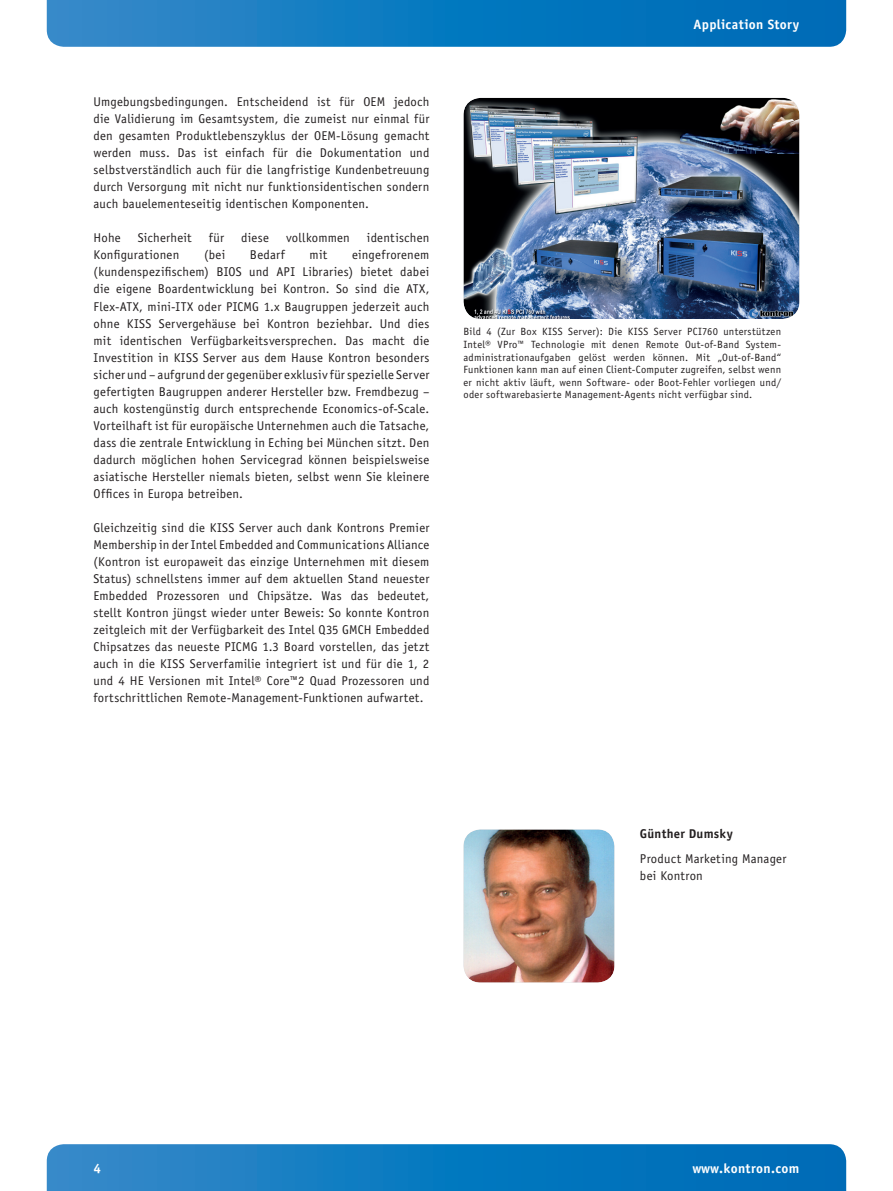
<style>
.page{position:relative;width:893px;height:1191px;background:#fff}
.page>*{position:absolute;margin:0;border:0;box-sizing:border-box;transform-origin:0 0}
.t1{font:700 13.5px "Officina Sans";letter-spacing:.025em;color:#fff}
.t2{font:12.75px/17px "Officina Sans";letter-spacing:.02em;color:#231f20;text-align:justify}
.t3{font:700 12.75px "Officina Sans";letter-spacing:.02em;color:#231f20}
.t4{font:10.5px/12.6px "Officina Sans";letter-spacing:.025em;color:#231f20;text-align:justify}
</style>
<div class="page">
<svg style="left:47px;top:0;width:799px;height:47px;background:#117ac0"></svg>
<svg style="left:47px;top:1144px;width:799px;height:47px;background:#117ac0"></svg>
<img style="left:463px;top:98px;width:336px;height:221px;border-radius:17px">
<img style="left:463px;top:829px;width:151px;height:153px;border-radius:17px">
<p class="t2" style="left:94px;top:95px;width:337px">Umgebungsbedingungen. Entscheidend ist für OEM jedoch die Validierung im Gesamtsystem, die zumeist nur einmal für den gesamten Produktlebenszyklus der OEM-Lösung gemacht werden muss. Das ist einfach für die Dokumentation und selbstverständlich auch für die langfristige Kundenbetreuung durch Versorgung mit nicht nur funktionsidentischen sondern auch bauelementeseitig identischen Komponenten.</p>
<p class="t2" style="left:94px;top:231px;width:29px">Hohe</p>
<p class="t2" style="left:138px;top:231px;width:55px">Sicherheit</p>
<p class="t2" style="left:209px;top:231px;width:17px">für</p>
<p class="t2" style="left:241px;top:231px;width:29px">diese</p>
<p class="t2" style="left:286px;top:231px;width:65px">vollkommen</p>
<p class="t2" style="left:367px;top:231px;width:64px">identischen</p>
<p class="t2" style="left:94px;top:248px;width:87px">Konfigurationen</p>
<p class="t2" style="left:204px;top:248px;width:23px">(bei</p>
<p class="t2" style="left:250px;top:248px;width:36px">Bedarf</p>
<p class="t2" style="left:310px;top:248px;width:19px">mit</p>
<p class="t2" style="left:94px;top:248px;width:337px;text-indent:258px">eingefrorenem (kundenspezifischem) BIOS und API Libraries) bietet dabei die eigene Boardentwicklung bei Kontron. So sind die ATX, Flex-ATX, mini-ITX oder PICMG 1.x Baugruppen jederzeit auch ohne KISS Servergehäuse bei Kontron beziehbar. Und dies mit identischen Verfügbarkeitsversprechen. Das macht die Investition in KISS Server aus dem Hause Kontron besonders sicher und – aufgrund der gegenüber exklusiv für spezielle Server gefertigten Baugruppen anderer Hersteller bzw. Fremdbezug – auch kostengünstig durch entsprechende Economics-of-Scale.<br>Vorteilhaft ist für europäische Unternehmen auch die Tatsache, dass die zentrale Entwicklung in Eching bei München sitzt. Den dadurch möglichen hohen Servicegrad können beispielsweise asiatische Hersteller niemals bieten, selbst wenn Sie kleinere Offices in Europa betreiben.</p>
<p class="t2" style="left:94px;top:520px;width:337px">Gleichzeitig sind die KISS Server auch dank Kontrons Premier Membership in der Intel Embedded and Communications Alliance (Kontron ist europaweit das einzige Unternehmen mit diesem Status) schnellstens immer auf dem aktuellen Stand neuester Embedded Prozessoren und Chipsätze. Was das bedeutet, stellt Kontron jüngst wieder unter Beweis: So konnte Kontron zeitgleich mit der Verfügbarkeit des Intel Q35 GMCH Embedded Chipsatzes das neueste PICMG 1.3 Board vorstellen, das jetzt auch in die KISS Serverfamilie integriert ist und für die 1, 2 und 4 HE Versionen mit Intel® Core™2 Quad Prozessoren und fortschrittlichen Remote-Management-Funktionen aufwartet.</p>
<p class="t1" style="left:693px;top:19px;width:108px">Application Story</p>
<p class="t4" style="left:463px;top:326px;width:319px">Bild 4 (Zur Box KISS Server): Die KISS Server PCI760 unterstützen Intel® VPro™ Technologie mit denen Remote Out-of-Band System&shy;administrationaufgaben gelöst werden können. Mit „Out-of-Band“ Funktionen kann man auf einen Client-Computer zugreifen, selbst wenn er nicht aktiv läuft, wenn Software- oder Boot-Fehler vorliegen und/ oder softwarebasierte Management-Agents nicht verfügbar sind.</p>
<p class="t3" style="left:640px;top:828px;width:94px">Günther Dumsky</p>
<p class="t2" style="left:640px;top:851px;width:148px">Product Marketing Manager bei Kontron</p>
<p class="t1" style="left:94px;top:1163px;width:9px">4</p>
<p class="t1" style="left:692px;top:1163px;width:109px">www.kontron.com</p>
</div>
